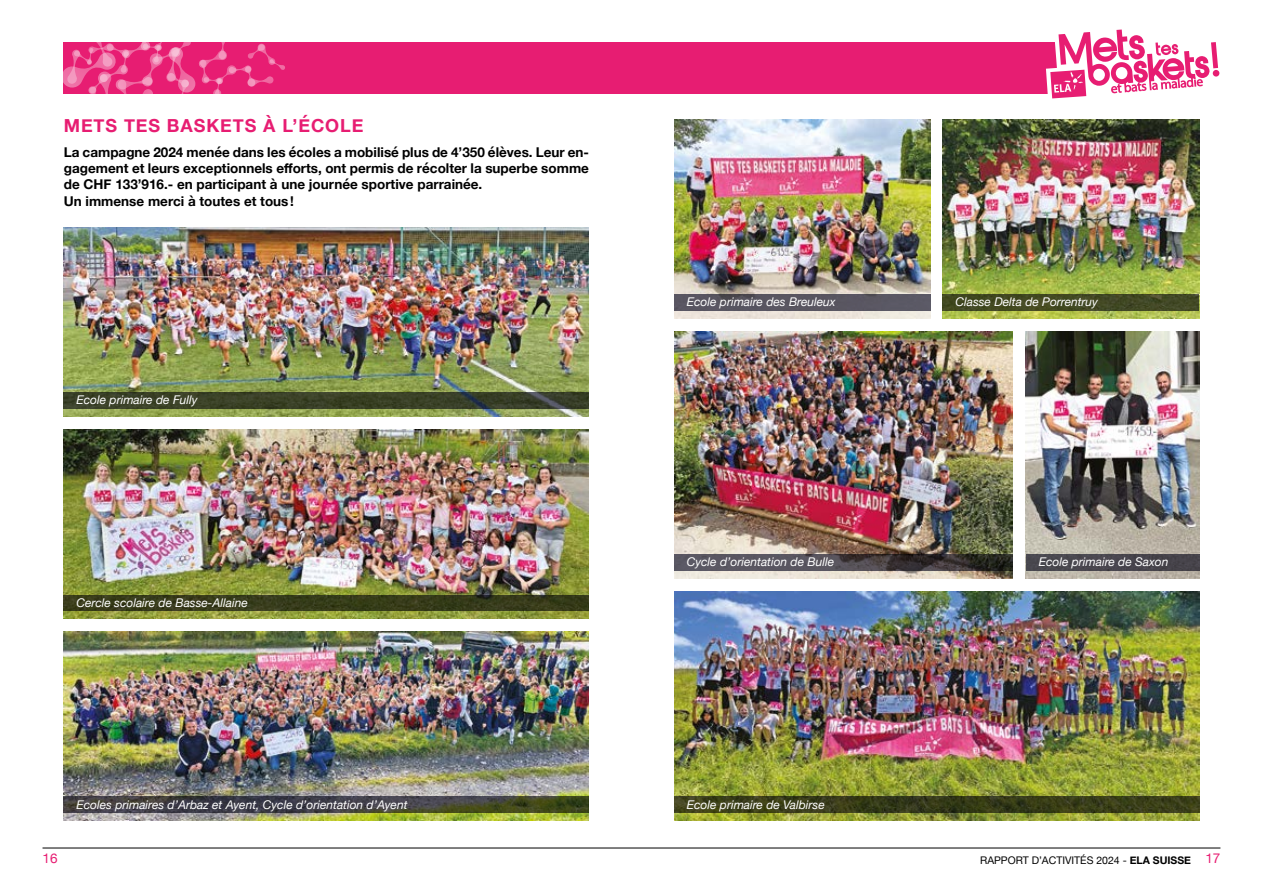
<style>
.page{position:relative;width:1263px;height:893px;background:#fff}
.page>*{position:absolute;margin:0;border:0;box-sizing:border-box;transform-origin:0 0}
.t1{font:700 18px "Helvetica Neue";letter-spacing:.05em;color:#e71d72}
.t2{font:700 13.5px/16.2px "Helvetica Neue";color:#000}
.t3{font:13.5px "Helvetica Neue";color:#e71d72}
.t4{font:italic 12px "Helvetica Neue";color:#fff}
.t5{font:10.5px "Helvetica Neue";color:#000}
.s1{font-weight:700}
.s2{font-size:13.5px;color:#e71d72}
</style>
<div class="page">
<hr style="left:43px;top:848px;width:1177px;height:1px;background:#000">
<div style="left:64px;top:43px;width:998px;height:51px;background:#e71d72"></div>
<svg style="left:1042px;top:29px;width:178px;height:242px"></svg>
<img style="left:64px;top:227px;width:525px;height:189px">
<img style="left:674px;top:120px;width:256px;height:198px">
<img style="left:943px;top:120px;width:256px;height:198px">
<img style="left:674px;top:591px;width:525px;height:230px">
<img style="left:1026px;top:331px;width:173px;height:247px">
<img style="left:64px;top:631px;width:525px;height:190px">
<img style="left:64px;top:429px;width:525px;height:189px">
<img style="left:674px;top:331px;width:338px;height:247px">
<svg style="left:64px;top:392px;width:525px;height:16px;background:#394028"></svg>
<svg style="left:64px;top:595px;width:525px;height:16px;background:#363a1a"></svg>
<svg style="left:64px;top:797px;width:525px;height:16px;background:#40413b"></svg>
<div style="left:674px;top:294px;width:256px;height:17px;background:#595661"></div>
<svg style="left:674px;top:554px;width:338px;height:16px;background:#474348"></svg>
<svg style="left:674px;top:796px;width:525px;height:17px;background:#383c19"></svg>
<div style="left:943px;top:294px;width:256px;height:17px;background:#424923"></div>
<div style="left:1026px;top:554px;width:173px;height:16px;background:#48464d"></div>
<svg style="left:64px;top:43px;width:221px;height:51px"></svg>
<h1 class="t1" style="left:64px;top:112px;width:301px">METS TES BASKETS À L’ÉCOLE</h1>
<p class="t2" style="left:64px;top:145px;width:527px">La campagne 2024 menée dans les écoles a mobilisé plus de 4’350 élèves. Leur en&shy;gagement et leurs exceptionnels efforts, ont permis de récolter la superbe somme de CHF 133’916.- en participant à une journée sportive parrainée.<br>Un immense merci à toutes et tous!</p>
<p class="t4" style="left:77px;top:391px;width:123px">Ecole primaire de Fully</p>
<p class="t4" style="left:77px;top:594px;width:173px">Cercle scolaire de Basse-Allaine</p>
<p class="t4" style="left:77px;top:796px;width:332px">Ecoles primaires d’Arbaz et Ayent, Cycle d’orientation d’Ayent</p>
<p class="t4" style="left:687px;top:294px;width:150px">Ecole primaire des Breuleux</p>
<p class="t4" style="left:687px;top:553px;width:149px">Cycle d’orientation de Bulle</p>
<p class="t4" style="left:687px;top:796px;width:140px">Ecole primaire de Valbirse</p>
<p class="t4" style="left:955px;top:294px;width:144px">Classe Delta de Porrentruy</p>
<p class="t4" style="left:1039px;top:553px;width:131px">Ecole primaire de Saxon</p>
<p class="t3" style="left:43px;top:849px;width:17px">16</p>
<p class="t5" style="left:980px;top:853px;width:242px">RAPPORT D’ACTIVITÉS 2024 - <span class="s1">ELA SUISSE</span> <span class="s2">17</span></p>
</div>
